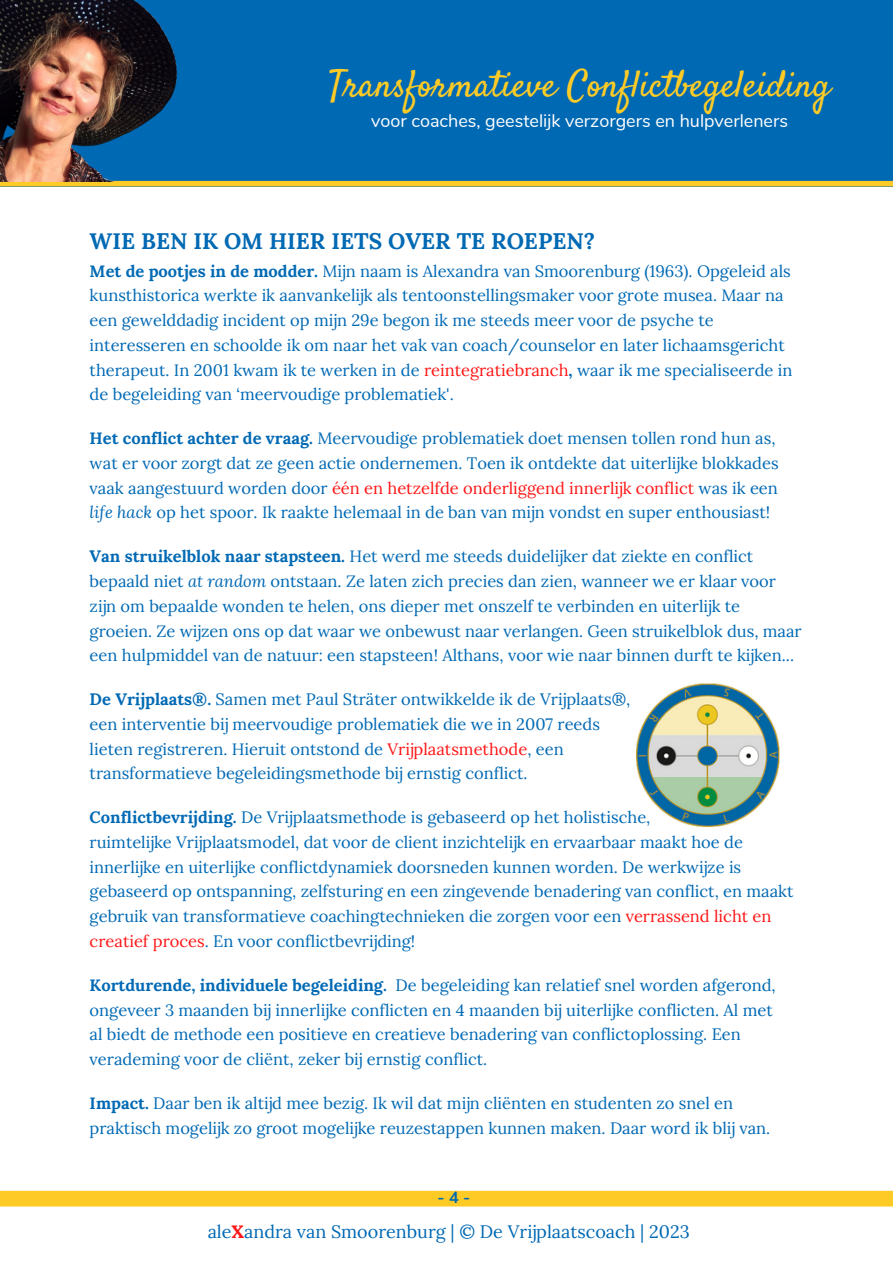
<style>
.page{position:relative;width:893px;height:1264px;background:#fff}
.page>*{position:absolute;margin:0;border:0;box-sizing:border-box;transform-origin:0 0}
.t1{font:37.35px "Satisfy";color:#fecb26}
.t2{font:700 22.5px "Lora";color:#0069b4}
.t3{font:18px "Lora";color:#0069b4}
.t4{font:18px "Nunito";color:#fff}
.t5{font:16.5px/24.8px "Lora";color:#0069b4}
.t6{font:700 16.35px "Nunito";color:#0069b4}
.s1{font-weight:700}
.s2{color:#ff1616}
.s3{font-style:italic}
.s4{font-weight:700;color:#ff1616}
</style>
<div class="page">
<div style="left:0;top:1190px;width:892px;height:16px;background:#fecb26"></div>
<div style="left:0;top:0;width:892px;height:186px;background:#0069b4"></div>
<div style="left:0;top:181px;width:892px;height:5px;background:#fecb26"></div>
<img style="left:0;top:0;width:199px;height:181px">
<img style="left:636px;top:683px;width:143px;height:143px">
<p class="t1" style="left:328px;top:61px;width:503px">Transformatieve Conflictbegeleiding</p>
<p class="t4" style="left:371px;top:108px;width:418px">voor coaches, geestelijk verzorgers en hulpverleners</p>
<p class="t2" style="left:90px;top:226px;width:507px">WIE BEN IK OM HIER IETS OVER TE ROEPEN?</p>
<p class="t5" style="left:90px;top:258px;width:704px"><span class="s1">Met de pootjes in de modder.</span> Mijn naam is Alexandra van Smoorenburg (1963). Opgeleid als kunsthistorica werkte ik aanvankelijk als tentoonstellingsmaker voor grote musea. Maar na een gewelddadig incident op mijn 29e begon ik me steeds meer voor de psyche te interesseren en schoolde ik om naar het vak van coach/counselor en later lichaamsgericht therapeut. In 2001 kwam ik te werken in de <span class="s2">reintegratiebranch</span><span class="s1">,</span> waar ik me specialiseerde in de begeleiding van ‘meervoudige problematiek'.</p>
<p class="t5" style="left:90px;top:426px;width:690px"><span class="s1">Het conflict achter de vraag.</span> Meervoudige problematiek doet mensen tollen rond hun as, wat er voor zorgt dat ze geen actie ondernemen. Toen ik ontdekte dat uiterlijke blokkades vaak aangestuurd worden door <span class="s2">één en hetzelfde onderliggend innerlijk conflict</span> was ik een <span class="s3">life hack</span> op het spoor. Ik raakte helemaal in de ban van mijn vondst en super enthousiast!</p>
<p class="t5" style="left:90px;top:544px;width:713px"><span class="s1">Van struikelblok naar stapsteen.</span> Het werd me steeds duidelijker dat ziekte en conflict bepaald niet <span class="s3">at random</span> ontstaan. Ze laten zich precies dan zien, wanneer we er klaar voor zijn om bepaalde wonden te helen, ons dieper met onszelf te verbinden en uiterlijk te groeien. Ze wijzen ons op dat waar we onbewust naar verlangen. Geen struikelblok dus, maar een hulpmiddel van de natuur: een stapsteen! Althans, voor wie naar binnen durft te kijken...</p>
<p class="t5" style="left:90px;top:686px;width:542px"><span class="s1">De Vrijplaats®.</span> Samen met Paul Sträter ontwikkelde ik de Vrijplaats®,</p>
<p class="t5" style="left:90px;top:711px;width:512px">een interventie bij meervoudige problematiek die we in 2007 reeds</p>
<p class="t5" style="left:90px;top:736px;width:475px">lieten registreren. Hieruit ontstond de <span class="s2">Vrijplaatsmethode</span>, een</p>
<p class="t5" style="left:90px;top:761px;width:439px">transformatieve begeleidingsmethode bij ernstig conflict.</p>
<p class="t5" style="left:90px;top:804px;width:562px"><span class="s1">Conflictbevrijding.</span> De Vrijplaatsmethode is gebaseerd op het holistische,</p>
<p class="t5" style="left:90px;top:829px;width:705px">ruimtelijke Vrijplaatsmodel, dat voor de client inzichtelijk en ervaarbaar maakt hoe de innerlijke en uiterlijke conflictdynamiek doorsneden kunnen worden. De werkwijze is gebaseerd op ontspanning, zelfsturing en een zingevende benadering van conflict, en maakt gebruik van transformatieve coachingtechnieken die zorgen voor een <span class="s2">verrassend licht en creatief proces</span>. En voor conflictbevrijding!</p>
<p class="t5" style="left:90px;top:972px;width:687px"><span class="s1">Kortdurende, individuele begeleiding.</span> De begeleiding kan relatief snel worden afgerond, ongeveer 3 maanden bij innerlijke conflicten en 4 maanden bij uiterlijke conflicten. Al met</p>
<p class="t5" style="left:90px;top:1021px;width:652px">al biedt de methode een positieve en creatieve benadering van conflictoplossing. Een verademing voor de cliënt, zeker bij ernstig conflict.</p>
<p class="t5" style="left:90px;top:1090px;width:682px"><span class="s1">Impact.</span> Daar ben ik altijd mee bezig. Ik wil dat mijn cliënten en studenten zo snel en praktisch mogelijk zo groot mogelijke reuzestappen kunnen maken. Daar word ik blij van.</p>
<p class="t6" style="left:437px;top:1186px;width:34px">-4-</p>
<p class="t3" style="left:208px;top:1219px;width:483px">ale<span class="s4">X</span>andra van Smoorenburg | © De Vrijplaatscoach | 2023</p>
</div>
